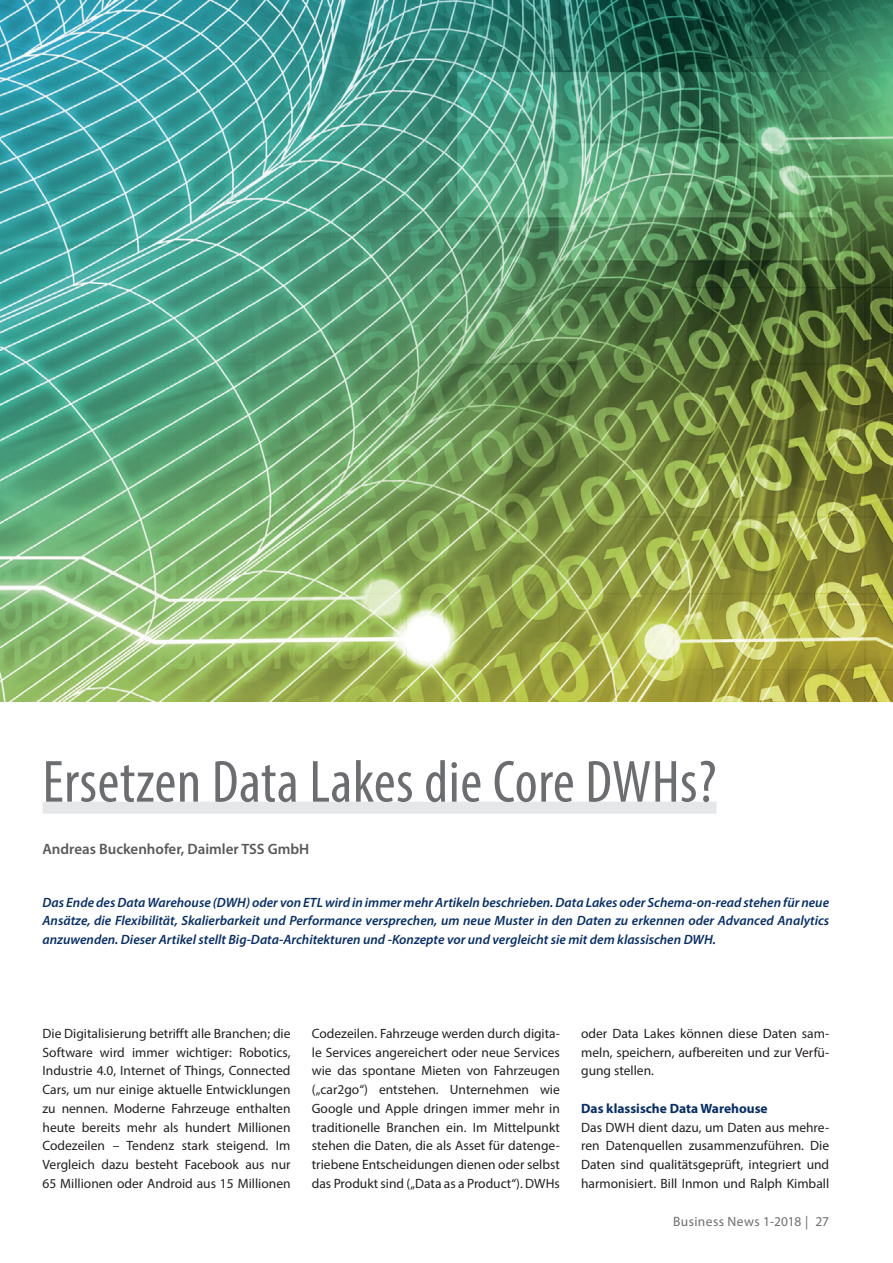
<style>
.page{position:relative;width:893px;height:1263px;background:#fff}
.page>*{position:absolute;margin:0;border:0;box-sizing:border-box;transform-origin:0 0}
.t1{font:condensed 60px "Myriad Pro";letter-spacing:.01em;color:#6c6d70}
.t2{font:600 15px "Myriad Pro";color:#57585a}
.t3{font:13.5px/18.8px "Myriad Pro";color:#231f20;text-align:justify}
.t4{font:italic 600 13.5px/18.8px "Myriad Pro";color:#072e66;text-align:justify}
.t5{font:700 13.5px "Myriad Pro";color:#072e66}
.t6{font:13.5px "Myriad Pro";letter-spacing:.025em;color:#6c6d70}
</style>
<div class="page">
<img style="left:0;top:0;width:893px;height:702px">
<div style="left:43px;top:802px;width:673px;height:12px;background:#e6e7e9"></div>
<h1 class="t1" style="left:43px;top:745px;width:675px">Ersetzen Data Lakes die Core DWHs?</h1>
<p class="t2" style="left:43px;top:840px;width:268px">Andreas Buckenhofer, Daimler TSS GmbH</p>
<p class="t4" style="left:43px;top:892px;width:788px">Das Ende des Data Warehouse (DWH) oder von ETL wird in immer mehr Artikeln beschrieben. Data Lakes oder Schema-on-read stehen für neue Ansätze, die Flexibilität, Skalierbarkeit und Performance versprechen, um neue Muster in den Daten zu erkennen oder Advanced Analytics anzuwenden. Dieser Artikel stellt Big-Data-Architekturen und -Konzepte vor und vergleicht sie mit dem klassischen DWH.</p>
<p class="t3" style="left:43px;top:1024px;width:250px">Die Digitalisierung betrifft alle Branchen; die Software wird immer wichtiger: Robotics, Industrie 4.0, Internet of Things, Connected Cars, um nur einige aktuelle Entwicklungen zu nennen. Moderne Fahrzeuge enthalten heute bereits mehr als hundert Millionen Codezeilen – Tendenz stark steigend. Im Vergleich dazu besteht Facebook aus nur 65 Millionen oder Android aus 15 Millionen</p>
<p class="t3" style="left:312px;top:1024px;width:250px">Codezeilen. Fahrzeuge werden durch digita&shy;le Services angereichert oder neue Services wie das spontane Mieten von Fahrzeugen („car2go“) entstehen. Unternehmen wie Google und Apple dringen immer mehr in traditionelle Branchen ein. Im Mittelpunkt stehen die Daten, die als Asset für datenge&shy;triebene Entscheidungen dienen oder selbst das Produkt sind („Data as a Product“). DWHs</p>
<p class="t3" style="left:581px;top:1024px;width:250px">oder Data Lakes können diese Daten sam&shy;meln, speichern, aufbereiten und zur Verfü&shy;gung stellen.</p>
<p class="t5" style="left:581px;top:1099px;width:188px">Das klassische Data Warehouse</p>
<p class="t3" style="left:581px;top:1117px;width:250px">Das DWH dient dazu, um Daten aus mehre&shy;ren Datenquellen zusammenzuführen. Die Daten sind qualitätsgeprüft, integriert und harmonisiert. Bill Inmon und Ralph Kimball</p>
<p class="t6" style="left:673px;top:1213px;width:157px">Business News 1-2018 | 27</p>
</div>
